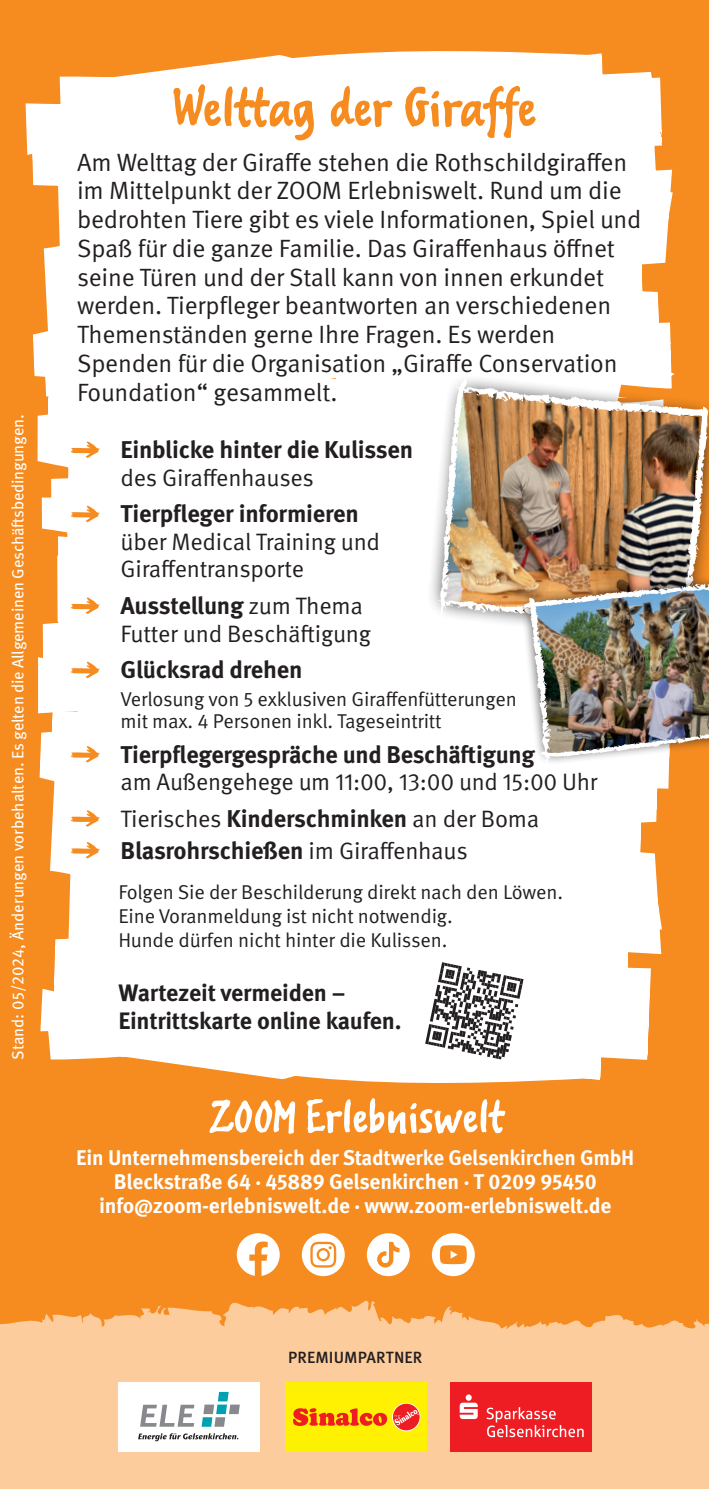
<style>
.page{position:relative;width:709px;height:1489px;background:#fff}
.page>*{position:absolute;margin:0;border:0;box-sizing:border-box;transform-origin:0 0}
.t1{font:65px "Zoom Headline";letter-spacing:.01em;color:#f68b1f}
.t2{font:54.25px "Zoom Headline";letter-spacing:.01em;color:#fff}
.t3{font:25px/28.8px "Meta Pro Norm";letter-spacing:-.01em;color:#231f20}
.t4{font:700 24.25px "Meta Pro";letter-spacing:-.01em;color:#231f20}
.t5{font:23.75px/27.5px "Meta Pro Norm";letter-spacing:-.01em;color:#231f20}
.t6{font:700 23.75px/27.5px "Meta Pro";letter-spacing:-.01em;color:#231f20}
.t7{font:700 21.25px/23.5px "Meta Pro";letter-spacing:-.01em;color:#fff;text-align:center}
.t8{font:20px/24px "Meta Pro Norm";letter-spacing:-.01em;color:#231f20}
.t9{font:16.25px "Meta Pro";letter-spacing:-.01em;color:#fff}
.t10{font:500 16.25px "Meta Pro";letter-spacing:.005em;color:#231f20}
.s1{font-family:"Meta Pro Norm";font-weight:400;font-size:23.75px}
.s2{font-family:"Meta Pro";font-weight:700;font-size:24.25px}
</style>
<div class="page">
<div style="left:0;top:0;width:709px;height:1488px;background:#f68b1f"></div>
<div style="left:0;top:1328px;width:709px;height:160px;background:#fccc9c"></div>
<svg style="left:0;top:1300px;width:709px;height:29px"></svg>
<svg style="left:237px;top:1233px;width:43px;height:43px"></svg>
<svg style="left:432px;top:1233px;width:43px;height:42px"></svg>
<svg style="left:302px;top:1233px;width:43px;height:42px"></svg>
<svg style="left:367px;top:1233px;width:43px;height:42px"></svg>
<svg style="left:25px;top:51px;width:648px;height:324px;background:#fef5ed"></svg>
<div style="left:450px;top:1382px;width:142px;height:69px;background:#ee1d23"></div>
<svg style="left:486px;top:1407px;width:97px;height:29px"></svg>
<svg style="left:459px;top:1394px;width:19px;height:24px"></svg>
<div style="left:285px;top:1382px;width:142px;height:69px;background:#fcf003"></div>
<svg style="left:392px;top:1402px;width:28px;height:28px"></svg>
<svg style="left:393px;top:1403px;width:26px;height:27px"></svg>
<svg style="left:394px;top:1409px;width:25px;height:15px"></svg>
<svg style="left:293px;top:1408px;width:94px;height:17px"></svg>
<div style="left:118px;top:1382px;width:142px;height:69px;background:#fff"></div>
<svg style="left:140px;top:1404px;width:54px;height:22px"></svg>
<svg style="left:201px;top:1391px;width:39px;height:35px"></svg>
<svg style="left:138px;top:1433px;width:100px;height:8px"></svg>
<svg style="left:39px;top:759px;width:630px;height:324px;background:#fef4eb"></svg>
<div style="left:34px;top:375px;width:295px;height:384px;background:#fff"></div>
<svg style="left:71px;top:441px;width:29px;height:17px"></svg>
<svg style="left:71px;top:505px;width:29px;height:17px"></svg>
<svg style="left:71px;top:597px;width:29px;height:17px"></svg>
<svg style="left:71px;top:661px;width:29px;height:17px"></svg>
<svg style="left:71px;top:746px;width:29px;height:16px"></svg>
<svg style="left:71px;top:810px;width:29px;height:16px"></svg>
<svg style="left:71px;top:842px;width:29px;height:16px"></svg>
<svg style="left:415px;top:953px;width:117px;height:118px;background:#c6c5c6"></svg>
<img style="left:329px;top:355px;width:380px;height:413px">
<p class="t9" style="left:5px;top:1059px;width:647px;rotate:-90deg">Stand: 05/2024, Änderungen vorbehalten. Es gelten die Allgemeinen Geschäftsbedingungen.</p>
<h1 class="t1" style="left:173px;top:69px;width:363px">Welttag der Giraffe</h1>
<p class="t3" style="left:77px;top:146px;width:566px">Am Welttag der Giraffe stehen die Rothschildgiraffen im Mittelpunkt der ZOOM Erlebniswelt. Rund um die bedrohten Tiere gibt es viele Informationen, Spiel und Spaß für die ganze Familie. Das Giraffenhaus öffnet seine Türen und der Stall kann von innen erkundet werden. Tierpfleger beantworten an verschiedenen Themenständen gerne Ihre Fragen. Es werden Spenden für die Organisation „Giraffe Conservation Foundation“ gesammelt.</p>
<p class="t4" style="left:120px;top:430px;width:294px">Einblicke hinter die Kulissen</p>
<p class="t5" style="left:120px;top:462px;width:195px">des Giraffenhauses</p>
<p class="t4" style="left:120px;top:495px;width:240px">Tierpfleger informieren</p>
<p class="t5" style="left:120px;top:526px;width:261px">über Medical Training und<br>Giraffentransporte</p>
<p class="t4" style="left:120px;top:586px;width:244px">Ausstellung <span class="s1">zum Thema</span></p>
<p class="t5" style="left:120px;top:618px;width:252px">Futter und Beschäftigung</p>
<p class="t4" style="left:120px;top:651px;width:183px">Glücksrad drehen</p>
<p class="t8" style="left:120px;top:686px;width:398px;line-height:22.5px">Verlosung von 5 exklusiven Giraffenfütterungen mit max. 4 Personen inkl. Tageseintritt</p>
<p class="t4" style="left:120px;top:735px;width:416px">Tierpflegergespräche und Beschäftigung</p>
<p class="t5" style="left:120px;top:762px;width:478px;line-height:36.8px">am Außengehege um 11:00, 13:00 und 15:00 Uhr<br>Tierisches <span class="s2">Kinderschminken</span> an der Boma</p>
<p class="t4" style="left:120px;top:831px;width:349px">Blasrohrschießen <span class="s1">im Giraffenhaus</span></p>
<p class="t8" style="left:118px;top:878px;width:446px">Folgen Sie der Beschilderung direkt nach den Löwen.<br>Eine Voranmeldung ist nicht notwendig.<br>Hunde dürfen nicht hinter die Kulissen.</p>
<p class="t6" style="left:118px;top:977px;width:285px">Wartezeit vermeiden –<br>Eintrittskarte online kaufen.</p>
<h2 class="t2" style="left:207px;top:1084px;width:298px">ZOOM Erlebniswelt</h2>
<p class="t7" style="left:76px;top:1144px;width:559px">Ein Unternehmensbereich der Stadtwerke Gelsenkirchen GmbH<br>Bleckstraße 64 · 45889 Gelsenkirchen · T 0209 95450 info@zoom-erlebniswelt.de · www.zoom-erlebniswelt.de</p>
<p class="t10" style="left:288px;top:1345px;width:136px">PREMIUMPARTNER</p>
</div>
